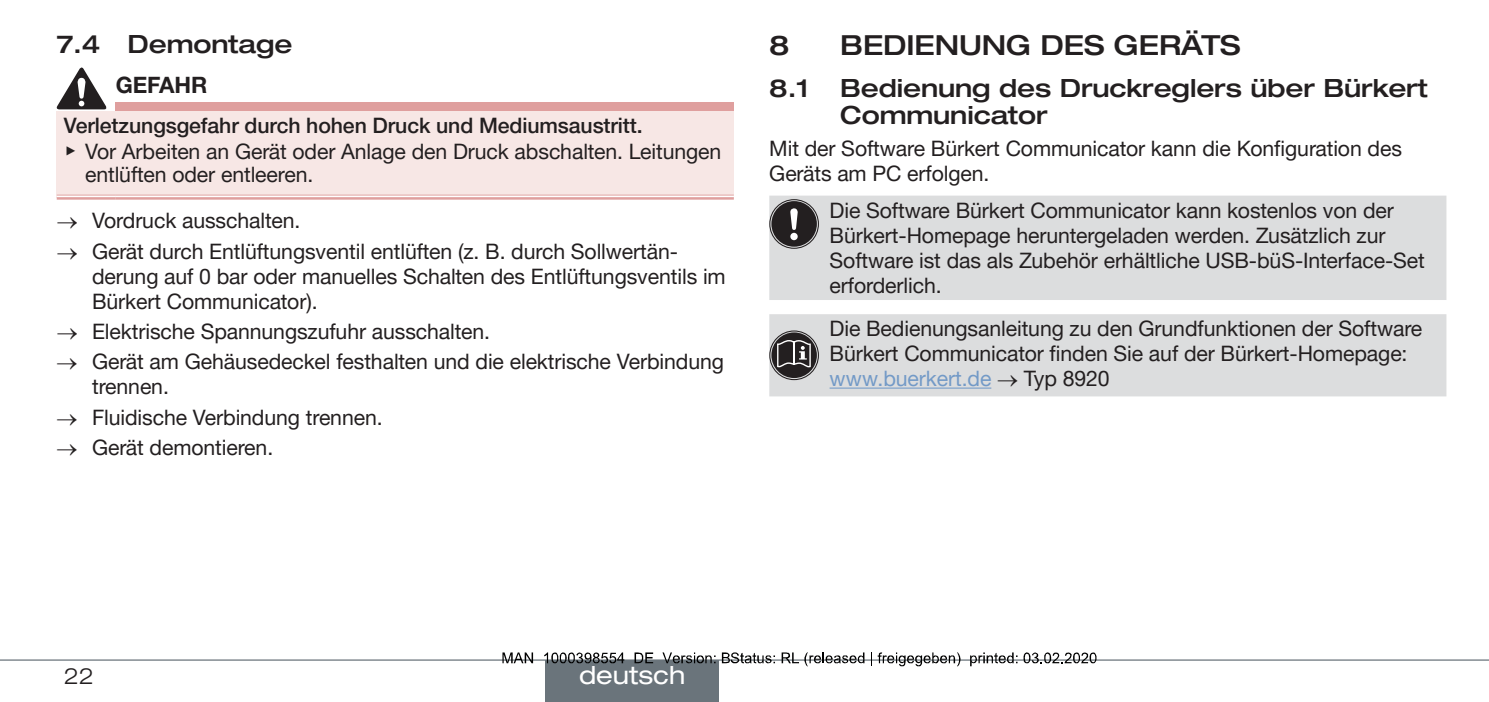
<style>
.page{position:relative;width:1489px;height:702px;background:#fff}
.page>*{position:absolute;margin:0;border:0;box-sizing:border-box;transform-origin:0 0}
.t1{font:500 expanded 27.5px "Helvetica Neue LTW1 G";letter-spacing:-.005em;color:#231f20}
.t2{font:500 expanded 25px/27.5px "Helvetica Neue LTW1 G";letter-spacing:-.005em;color:#231f20}
.t3{font:expanded 25px "Helvetica Neue LTW1 G";color:#fff}
.t4{font:700 22.5px "Helvetica Neue LTW1 G";letter-spacing:-.005em;color:#231f20}
.t5{font:300 expanded 22.5px "Helvetica Neue LTW1 G";color:#231f20}
.t6{font:21.25px/25px "Helvetica Neue LTW1 G";letter-spacing:-.005em;color:#231f20}
.s1{font-weight:500}
.s2{font-family:"Arial Unicode MS"}
.s3{color:#739ac7}
</style>
<div class="page">
<div style="left:116px;top:103px;width:617px;height:8px;background:#df9f9e"></div>
<div style="left:57px;top:111px;width:676px;height:86px;background:#f7e7e5"></div>
<div style="left:57px;top:195px;width:59px;height:5px;background:#fff"></div>
<div style="left:116px;top:195px;width:617px;height:5px;background:#fff"></div>
<hr style="left:57px;top:195px;width:59px;height:1px;background:#df9f9e">
<hr style="left:57px;top:197px;width:59px;height:3px;background:#df9f9e">
<hr style="left:116px;top:195px;width:617px;height:1px;background:#df9f9e">
<hr style="left:116px;top:197px;width:617px;height:3px;background:#df9f9e">
<svg style="left:57px;top:67px;width:49px;height:42px"></svg>
<div style="left:769px;top:196px;width:677px;height:104px;background:#dcddde"></div>
<div style="left:769px;top:199px;width:49px;height:50px;border:1px solid #231f20;border-radius:50%"></div>
<div style="left:771px;top:201px;width:45px;height:46px;background:#231f20;border-radius:50%"></div>
<div style="left:790px;top:233px;width:7px;height:7px;background:#fff;border-radius:50%"></div>
<svg style="left:790px;top:208px;width:7px;height:22px"></svg>
<div style="left:769px;top:314px;width:677px;height:82px;background:#dcddde"></div>
<div style="left:769px;top:330px;width:49px;height:50px;border:1px solid #231f20;border-radius:50%"></div>
<div style="left:771px;top:332px;width:45px;height:46px;background:#231f20;border-radius:50%"></div>
<svg style="left:776px;top:330px;width:35px;height:38px"></svg>
<hr style="left:829px;top:387px;width:162px;height:1px;background:#739ac7">
<hr style="left:0;top:659px;width:1488px;height:1px;background:#6a747b">
<div style="left:545px;top:660px;width:174px;height:42px;background:#6a747b"></div>
<svg style="left:502px;top:652px;width:31px;height:11px"></svg>
<svg style="left:544px;top:652px;width:80px;height:11px"></svg>
<svg style="left:634px;top:652px;width:19px;height:11px"></svg>
<svg style="left:662px;top:652px;width:53px;height:11px"></svg>
<svg style="left:722px;top:652px;width:53px;height:11px"></svg>
<svg style="left:781px;top:652px;width:83px;height:14px"></svg>
<svg style="left:871px;top:652px;width:89px;height:14px"></svg>
<svg style="left:970px;top:652px;width:47px;height:14px"></svg>
<svg style="left:1023px;top:652px;width:73px;height:11px"></svg>
<p class="t2" style="left:57px;top:30px;width:237px">7.4 Demontage</p>
<p class="t4" style="left:116px;top:71px;width:93px">GEFAHR</p>
<p class="t6" style="left:64px;top:112px;width:659px;line-height:26px"><span class="s1">Verletzungsgefahr durch hohen Druck und Mediumsaustritt.<br></span><span class="s2">▶</span> Vor Arbeiten an Gerät oder Anlage den Druck abschalten. Leitungen</p>
<p class="t6" style="left:85px;top:162px;width:230px">entlüften oder entleeren.</p>
<p class="t6" style="left:57px;top:208px;width:245px">→ Vordruck ausschalten.</p>
<p class="t6" style="left:92px;top:238px;width:635px;text-indent:-35px">→ Gerät durch Entlüftungsventil entlüften (z. B. durch Sollwertän&shy;derung auf 0 bar oder manuelles Schalten des Entlüftungsventils im<br>Bürkert Communicator).</p>
<p class="t6" style="left:57px;top:319px;width:435px">→ Elektrische Spannungszufuhr ausschalten.</p>
<p class="t6" style="left:92px;top:349px;width:633px;text-indent:-35px">→ Gerät am Gehäusedeckel festhalten und die elektrische Verbindung trennen.</p>
<p class="t6" style="left:57px;top:404px;width:327px">→ Fluidische Verbindung trennen.</p>
<p class="t6" style="left:57px;top:434px;width:218px">→ Gerät demontieren.</p>
<p class="t1" style="left:769px;top:28px;width:22px">8</p>
<p class="t1" style="left:840px;top:28px;width:402px">Bedienung des Geräts</p>
<p class="t2" style="left:769px;top:73px;width:41px">8.1</p>
<p class="t2" style="left:840px;top:73px;width:589px">Bedienung des Druckreglers über Bürkert<br>Communicator</p>
<p class="t6" style="left:769px;top:136px;width:634px">Mit der Software Bürkert Communicator kann die Konfiguration des<br>Geräts am PC erfolgen.</p>
<p class="t6" style="left:829px;top:198px;width:597px">Die Software Bürkert Communicator kann kostenlos von der Bürkert-Homepage heruntergeladen werden. Zusätzlich zur Software ist das als Zubehör erhältliche USB-büS-Interface-Set erforderlich.</p>
<p class="t6" style="left:829px;top:316px;width:594px">Die Bedienungsanleitung zu den Grundfunktionen der Software<br>Bürkert Communicator finden Sie auf der Bürkert-Homepage: <span class="s3">www.buerkert.de</span> → Typ 8920</p>
<p class="t5" style="left:64px;top:661px;width:32px">22</p>
<p class="t3" style="left:579px;top:659px;width:108px">deutsch</p>
</div>
